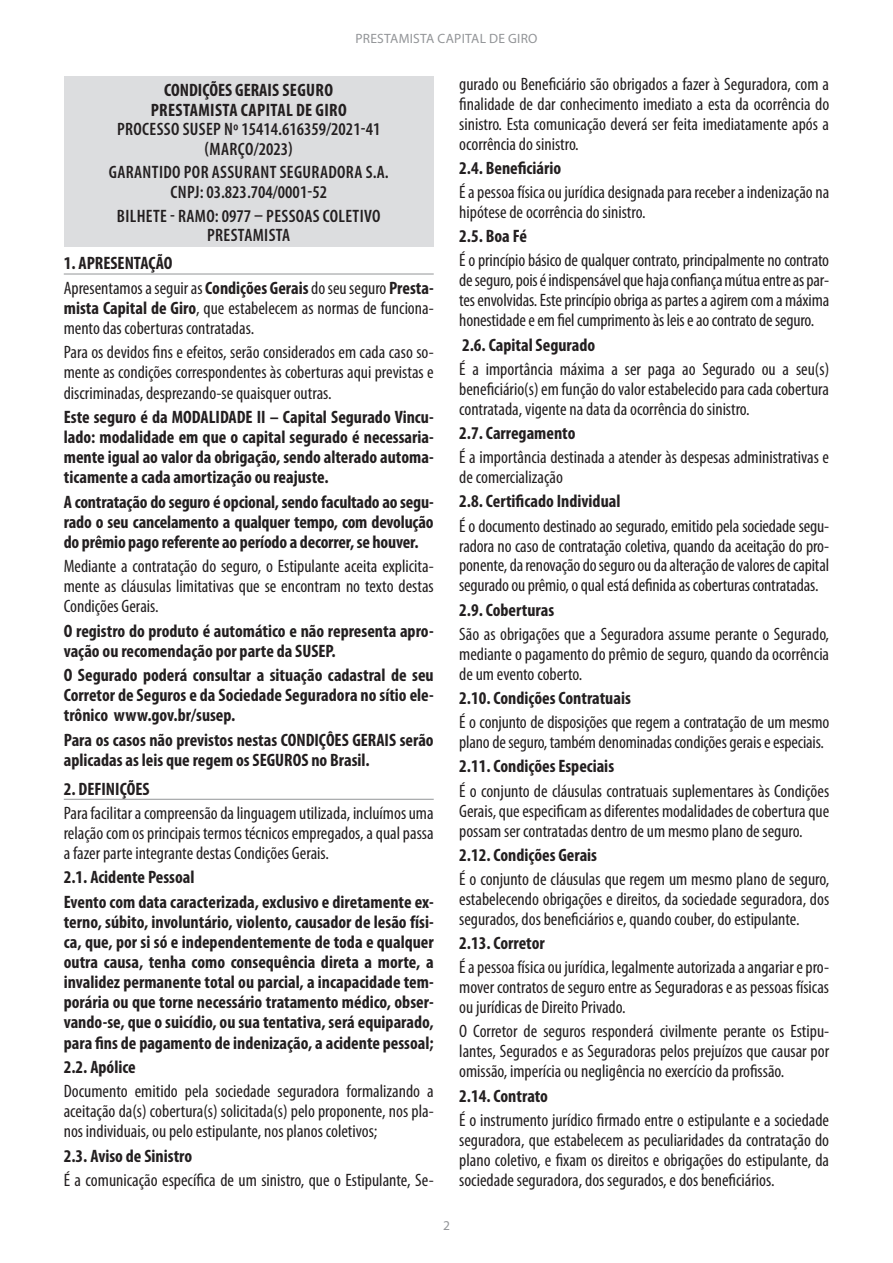
<style>
.page{position:relative;width:893px;height:1263px;background:#fff}
.page>*{position:absolute;margin:0;border:0;box-sizing:border-box;transform-origin:0 0}
.t1{font:condensed 18px/20px "Myriad Pro";color:#231f20;text-align:justify}
.t2{font:700 condensed 18px/20.1px "Myriad Pro";color:#231f20}
.t3{font:600 condensed 18px/19.5px "Myriad Pro";letter-spacing:.02em;color:#231f20;text-align:center}
.t4{font:700 condensed 18px/19.5px "Myriad Pro";letter-spacing:.02em;color:#231f20;text-align:center}
.t5{font:13.5px "Myriad Pro";letter-spacing:.02em;color:#939598}
.s1{font-weight:400}
.s2{font-weight:700}
</style>
<div class="page">
<hr style="left:64px;top:274px;width:370px;height:1px;background:#939598">
<hr style="left:64px;top:799px;width:370px;height:1px;background:#939598">
<div style="left:64px;top:77px;width:370px;height:170px;background:#dcdddf"></div>
<p class="t5" style="left:355px;top:31px;width:184px">PRESTAMISTA CAPITAL DE GIRO</p>
<p class="t4" style="left:151px;top:81px;width:198px">CONDIÇÕES GERAIS SEGURO<br>PRESTAMISTA CAPITAL DE GIRO</p>
<p class="t3" style="left:117px;top:120px;width:265px">PROCESSO SUSEP Nº 15414.616359/2021-41 (MARÇO/2023)</p>
<p class="t3" style="left:109px;top:163px;width:282px">GARANTIDO POR ASSURANT SEGURADORA S.A.<br>CNPJ: 03.823.704/0001-52</p>
<p class="t3" style="left:117px;top:206px;width:265px">BILHETE - RAMO: 0977 – PESSOAS COLETIVO<br>PRESTAMISTA</p>
<p class="t2" style="left:64px;top:251px;width:371px;line-height:24.3px">1. APRESENTAÇÃO<br><span class="s1">Apresentamos a seguir as</span> Condições Gerais <span class="s1">do seu seguro</span> Presta-</p>
<p class="t1" style="left:64px;top:298px;width:371px"><span class="s2">mista Capital de Giro</span>, que estabelecem as normas de funciona&shy;mento das coberturas contratadas.</p>
<p class="t1" style="left:64px;top:343px;width:371px">Para os devidos fins e efeitos, serão considerados em cada caso so&shy;mente as condições correspondentes às coberturas aqui previstas e discriminadas, desprezando-se quaisquer outras.</p>
<p class="t2" style="left:64px;top:407px;width:371px;text-align:justify">Este seguro é da MODALIDADE II – Capital Segurado Vincu&shy;lado: modalidade em que o capital segurado é necessaria&shy;mente igual ao valor da obrigação, sendo alterado automa&shy;ticamente a cada amortização ou reajuste.</p>
<p class="t2" style="left:64px;top:492px;width:371px;text-align:justify">A contratação do seguro é opcional, sendo facultado ao segu&shy;rado o seu cancelamento a qualquer tempo, com devolução do prêmio pago referente ao período a decorrer, se houver.</p>
<p class="t1" style="left:64px;top:556px;width:371px">Mediante a contratação do seguro, o Estipulante aceita explicita&shy;mente as cláusulas limitativas que se encontram no texto destas Condições Gerais.</p>
<p class="t2" style="left:64px;top:621px;width:371px">O registro do produto é automático e não representa apro&shy;vação ou recomendação por parte da SUSEP.</p>
<p class="t2" style="left:64px;top:665px;width:371px;text-align:justify">O Segurado poderá consultar a situação cadastral de seu Corretor de Seguros e da Sociedade Seguradora no sítio ele&shy;trônico www.gov.br/susep.</p>
<p class="t2" style="left:64px;top:730px;width:371px">Para os casos não previstos nestas CONDIÇÔES GERAIS serão aplicadas as leis que regem os SEGUROS no Brasil.</p>
<p class="t2" style="left:64px;top:779px;width:87px">2. DEFINIÇÕES</p>
<p class="t1" style="left:64px;top:803px;width:371px">Para facilitar a compreensão da linguagem utilizada, incluímos uma relação com os principais termos técnicos empregados, a qual passa a fazer parte integrante destas Condições Gerais.</p>
<p class="t2" style="left:64px;top:865px;width:371px;line-height:24.3px">2.1. Acidente Pessoal<br>Evento com data caracterizada, exclusivo e diretamente ex-</p>
<p class="t2" style="left:64px;top:912px;width:371px;text-align:justify">terno, súbito, involuntário, violento, causador de lesão físi&shy;ca, que, por si só e independentemente de toda e qualquer outra causa, tenha como consequência direta a morte, a invalidez permanente total ou parcial, a incapacidade tem&shy;porária ou que torne necessário tratamento médico, obser&shy;vando-se, que o suicídio, ou sua tentativa, será equiparado, para fins de pagamento de indenização, a acidente pessoal;</p>
<p class="t2" style="left:64px;top:1057px;width:74px">2.2. Apólice</p>
<p class="t1" style="left:64px;top:1081px;width:371px">Documento emitido pela sociedade seguradora formalizando a aceitação da(s) cobertura(s) solicitada(s) pelo proponente, nos pla&shy;nos individuais, ou pelo estipulante, nos planos coletivos;</p>
<p class="t2" style="left:64px;top:1146px;width:130px">2.3. Aviso de Sinistro</p>
<p class="t1" style="left:64px;top:1170px;width:371px">É a comunicação específica de um sinistro, que o Estipulante, Se-</p>
<p class="t1" style="left:459px;top:74px;width:371px">gurado ou Beneficiário são obrigados a fazer à Seguradora, com a finalidade de dar conhecimento imediato a esta da ocorrência do sinistro. Esta comunicação deverá ser feita imediatamente após a ocorrência do sinistro.</p>
<p class="t2" style="left:459px;top:158px;width:103px">2.4. Beneficiário</p>
<p class="t1" style="left:459px;top:183px;width:371px">É a pessoa física ou jurídica designada para receber a indenização na hipótese de ocorrência do sinistro.</p>
<p class="t2" style="left:459px;top:226px;width:69px">2.5. Boa Fé</p>
<p class="t1" style="left:459px;top:251px;width:371px">É o princípio básico de qualquer contrato, principalmente no contrato de seguro, pois é indispensável que haja confiança mútua entre as par&shy;tes envolvidas. Este princípio obriga as partes a agirem com a máxima honestidade e em fiel cumprimento às leis e ao contrato de seguro.</p>
<p class="t2" style="left:462px;top:335px;width:135px">2.6. Capital Segurado</p>
<p class="t1" style="left:459px;top:359px;width:371px">É a importância máxima a ser paga ao Segurado ou a seu(s) beneficiário(s) em função do valor estabelecido para cada cobertura contratada, vigente na data da ocorrência do sinistro.</p>
<p class="t2" style="left:459px;top:423px;width:118px">2.7. Carregamento</p>
<p class="t1" style="left:459px;top:448px;width:371px">É a importância destinada a atender às despesas administrativas e de comercialização</p>
<p class="t2" style="left:459px;top:492px;width:163px">2.8. Certificado Individual</p>
<p class="t1" style="left:459px;top:516px;width:371px">É o documento destinado ao segurado, emitido pela sociedade segu&shy;radora no caso de contratação coletiva, quando da aceitação do pro&shy;ponente, da renovação do seguro ou da alteração de valores de capital segurado ou prêmio, o qual está definida as coberturas contratadas.</p>
<p class="t2" style="left:459px;top:600px;width:97px">2.9. Coberturas</p>
<p class="t1" style="left:459px;top:624px;width:371px">São as obrigações que a Seguradora assume perante o Segurado, mediante o pagamento do prêmio de seguro, quando da ocorrência de um evento coberto.</p>
<p class="t2" style="left:459px;top:688px;width:173px">2.10. Condições Contratuais</p>
<p class="t1" style="left:459px;top:713px;width:371px">É o conjunto de disposições que regem a contratação de um mesmo plano de seguro, também denominadas condições gerais e especiais.</p>
<p class="t2" style="left:459px;top:757px;width:156px">2.11. Condições Especiais</p>
<p class="t1" style="left:459px;top:781px;width:371px">É o conjunto de cláusulas contratuais suplementares às Condições Gerais, que especificam as diferentes modalidades de cobertura que possam ser contratadas dentro de um mesmo plano de seguro.</p>
<p class="t2" style="left:459px;top:845px;width:139px">2.12. Condições Gerais</p>
<p class="t1" style="left:459px;top:869px;width:371px">É o conjunto de cláusulas que regem um mesmo plano de seguro, estabelecendo obrigações e direitos, da sociedade seguradora, dos segurados, dos beneficiários e, quando couber, do estipulante.</p>
<p class="t2" style="left:459px;top:933px;width:87px">2.13. Corretor</p>
<p class="t1" style="left:459px;top:958px;width:371px">É a pessoa física ou jurídica, legalmente autorizada a angariar e pro&shy;mover contratos de seguro entre as Seguradoras e as pessoas físicas ou jurídicas de Direito Privado.</p>
<p class="t1" style="left:459px;top:1022px;width:371px">O Corretor de seguros responderá civilmente perante os Estipu&shy;lantes, Segurados e as Seguradoras pelos prejuízos que causar por omissão, imperícia ou negligência no exercício da profissão.</p>
<p class="t2" style="left:459px;top:1086px;width:90px">2.14. Contrato</p>
<p class="t1" style="left:459px;top:1110px;width:371px">É o instrumento jurídico firmado entre o estipulante e a sociedade seguradora, que estabelecem as peculiaridades da contratação do plano coletivo, e fixam os direitos e obrigações do estipulante, da sociedade seguradora, dos segurados, e dos beneficiários.</p>
<p class="t5" style="left:443px;top:1218px;width:8px">2</p>
</div>
